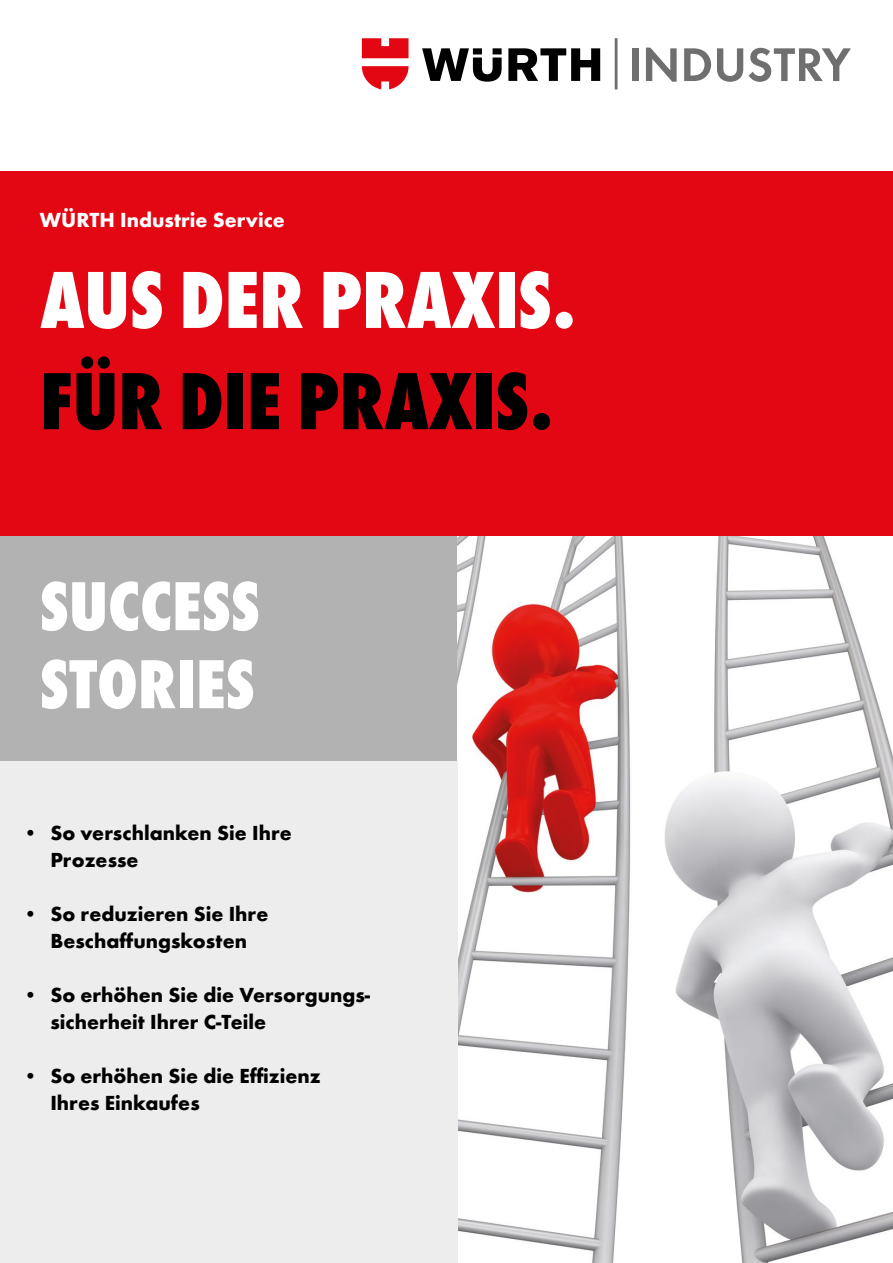
<style>
.page{position:relative;width:893px;height:1263px;background:#fff}
.page>*{position:absolute;margin:0;border:0;box-sizing:border-box;transform-origin:0 0}
.t1{font:800 condensed 84px "Wuerth";color:#fff}
.t2{font:800 condensed 84px "Wuerth";color:#000}
.t3{font:800 condensed 72px/78px "Wuerth";color:#fff}
.t4{font:700 21px/27px "Wuerth";color:#000}
.t5{font:700 21px "Wuerth";color:#fff}
</style>
<div class="page">
<div style="left:632px;top:48px;width:6px;height:33px;background:#706f6f"></div>
<svg style="left:646px;top:48px;width:31px;height:34px"></svg>
<svg style="left:684px;top:48px;width:27px;height:33px"></svg>
<svg style="left:717px;top:48px;width:26px;height:34px"></svg>
<svg style="left:749px;top:48px;width:102px;height:34px"></svg>
<svg style="left:422px;top:48px;width:178px;height:34px"></svg>
<svg style="left:362px;top:38px;width:47px;height:51px"></svg>
<hr style="left:615px;top:38px;width:2px;height:51px;background:#706f6f">
<div style="left:0;top:536px;width:457px;height:252px;background:#b2b2b2"></div>
<img style="left:457px;top:536px;width:436px;height:727px">
<div style="left:0;top:172px;width:893px;height:364px;background:#e30613"></div>
<div style="left:0;top:762px;width:457px;height:501px;background:#ededed"></div>
<p class="t5" style="left:40px;top:204px;width:246px">WÜRTH Industrie Service</p>
<h1 class="t1" style="left:40px;top:241px;width:538px">AUS DER PRAXIS.</h1>
<h1 class="t2" style="left:40px;top:342px;width:515px">FÜR DIE PRAXIS.</h1>
<h2 class="t3" style="left:40px;top:563px;width:222px">SUCCESS<br>STORIES</h2>
<p class="t4" style="left:50px;top:818px;width:243px;text-indent:-27px">• So verschlanken Sie Ihre<br>Prozesse</p>
<p class="t4" style="left:23px;top:899px;width:246px;text-align:center">• So reduzieren Sie Ihre<br>Beschaffungskosten</p>
<p class="t4" style="left:50px;top:980px;width:321px;text-indent:-27px">• So erhöhen Sie die Versorgungs&shy;sicherheit Ihrer C-Teile</p>
<p class="t4" style="left:50px;top:1061px;width:272px;text-indent:-27px">• So erhöhen Sie die Effizienz<br>Ihres Einkaufes</p>
</div>
